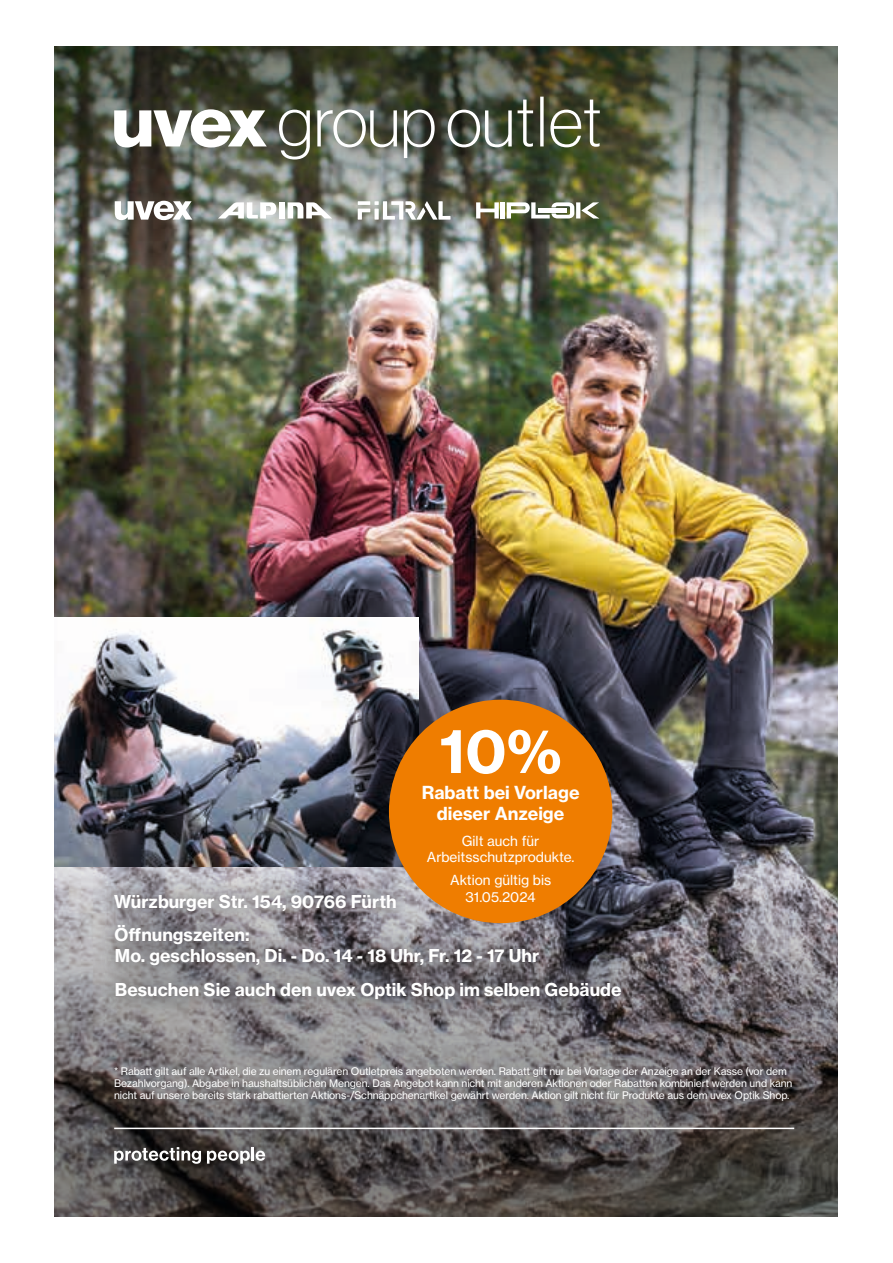
<style>
.page{position:relative;width:893px;height:1263px;background:#fff}
.page>*{position:absolute;margin:0;border:0;box-sizing:border-box;transform-origin:0 0}
.t1{font:59.55px "N Haas Grotesk TX Pro 75 Bd";color:#fff}
.t2{font:17.7px "N Haas Grotesk TX Pro 75 Bd";color:#fff}
.t3{font:17.4px/33.2px "N Haas Grotesk TX Pro 75 Bd";color:#fff}
.t4{font:13.65px/16.4px "N Haas Grotesk TX Pro 55 Rg";color:#fff;text-align:center}
.t5{font:10.35px/12.5px "N Haas Grotesk TX Pro 55 Rg";letter-spacing:-.01em;color:#fff}
</style>
<div class="page">
<img style="left:54px;top:272px;width:783px;height:530px">
<img style="left:54px;top:47px;width:783px;height:225px">
<svg style="left:54px;top:802px;width:783px;height:414px;background:#615d5f"></svg>
<div style="left:279px;top:202px;width:6px;height:16px;background:#fff"></div>
<svg style="left:288px;top:202px;width:44px;height:16px"></svg>
<svg style="left:218px;top:202px;width:58px;height:16px"></svg>
<svg style="left:115px;top:201px;width:77px;height:19px"></svg>
<svg style="left:358px;top:201px;width:92px;height:19px"></svg>
<svg style="left:476px;top:202px;width:23px;height:16px"></svg>
<hr style="left:501px;top:202px;width:4px;height:16px;background:#fff">
<svg style="left:507px;top:202px;width:92px;height:16px"></svg>
<svg style="left:114px;top:109px;width:153px;height:38px"></svg>
<svg style="left:279px;top:110px;width:31px;height:49px"></svg>
<svg style="left:317px;top:110px;width:80px;height:37px"></svg>
<svg style="left:404px;top:110px;width:31px;height:48px"></svg>
<svg style="left:448px;top:97px;width:152px;height:50px;background:#656b5a"></svg>
<svg style="left:114px;top:1147px;width:87px;height:17px"></svg>
<svg style="left:207px;top:1147px;width:58px;height:16px"></svg>
<hr style="left:114px;top:1127px;width:680px;height:2px;background:#fff">
<div style="left:88px;top:867px;width:559px;height:158px;background:#1d1d1b;opacity:.8"></div>
<div style="left:100px;top:879px;width:536px;height:134px;background:#1d1d1b;opacity:.4"></div>
<img style="left:54px;top:617px;width:365px;height:249px">
<div style="left:389px;top:700px;width:223px;height:223px;background:#ef7d00;border-radius:50%"></div>
<h1 class="t1" style="left:439px;top:714px;width:124px">10%</h1>
<h2 class="t2" style="left:437px;top:802px;width:129px">dieser Anzeige</h2>
<h3 class="t4" style="left:427px;top:832px;width:149px">Gilt auch für<br>Arbeitsschutzprodukte.</h3>
<h3 class="t4" style="left:450px;top:872px;width:103px">Aktion gültig bis<br>31.05.2024</h3>
<h2 class="t2" style="left:422px;top:781px;width:159px">Rabatt bei Vorlage</h2>
<h3 class="t3" style="left:114px;top:885px;width:284px">Würzburger Str. 154, 90766 Fürth<br>Öffnungszeiten:</h3>
<h3 class="t3" style="left:115px;top:939px;width:508px">Mo. geschlossen, Di. - Do. 14 - 18 Uhr, Fr. 12 - 17 Uhr<br>Besuchen Sie auch den uvex Optik Shop im selben Gebäude</h3>
<p class="t5" style="left:114px;top:1064px;width:680px">* Rabatt gilt auf alle Artikel, die zu einem regulären Outletpreis angeboten werden. Rabatt gilt nur bei Vorlage der Anzeige an der Kasse (vor dem<br>Bezahlvorgang). Abgabe in haushaltsüblichen Mengen. Das Angebot kann nicht mit anderen Aktionen oder Rabatten kombiniert werden und kann nicht auf unsere bereits stark rabattierten Aktions-/Schnäppchenartikel gewährt werden. Aktion gilt nicht für Produkte aus dem uvex Optik Shop.</p>
</div>
